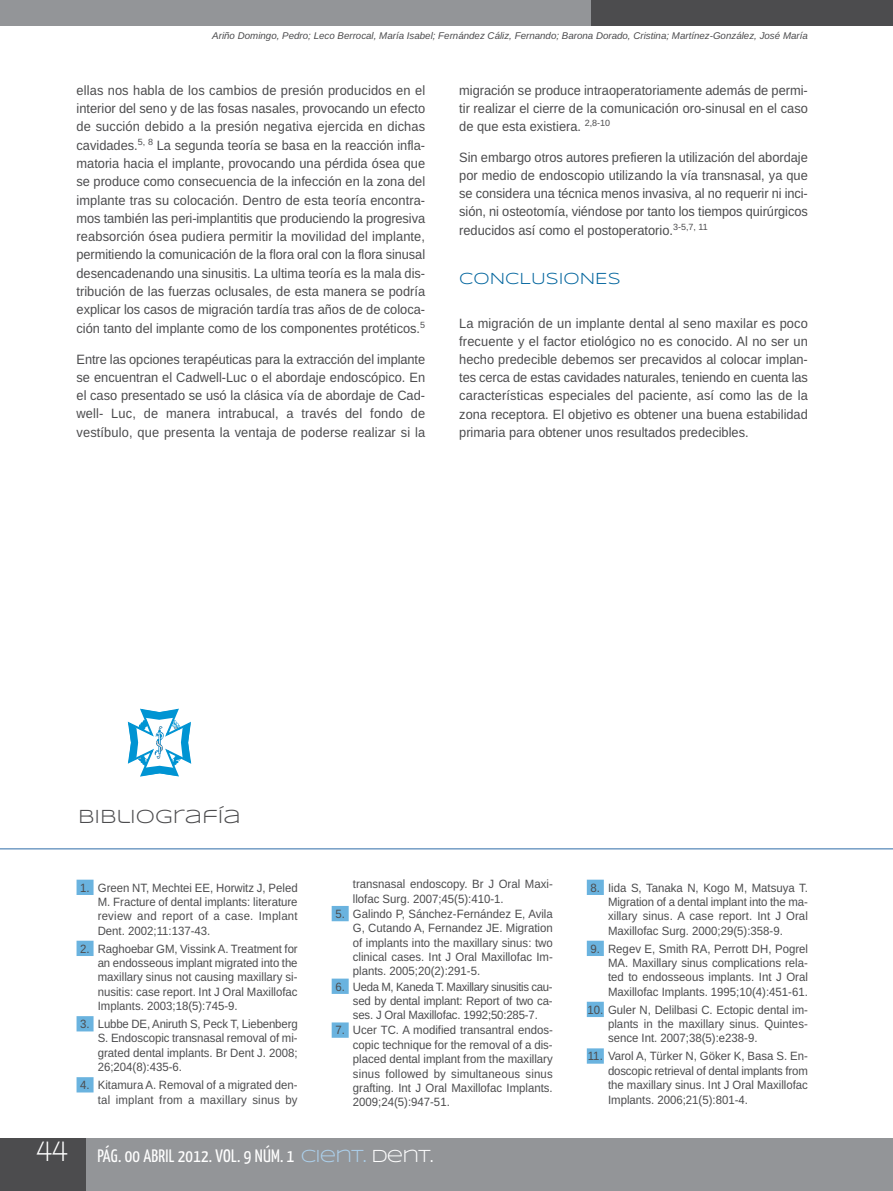
<style>
.page{position:relative;width:893px;height:1191px;background:#fff}
.page>*{position:absolute;margin:0;border:0;box-sizing:border-box;transform-origin:0 0}
.t1{font:19.5px "Syncopate";color:#4c4c4e}
.t2{font:18px "Yanone Kaffeesatz";letter-spacing:.015em;color:#fff}
.t3{font:16.5px "Syncopate";color:#00649d}
.t4{font:13.5px/18.3px "Arimo";color:#4c4c4e;text-align:justify;scale:.95 1}
.t5{font:12px/14.4px "Arimo";color:#4c4c4e;text-align:justify;scale:.95 1}
.t6{font:12px/14.4px "Arimo";letter-spacing:.02em;color:#4c4c4e;text-align:right;scale:.95 1}
.t7{font:italic 9.75px "Arimo";color:#4c4c4e}
.s1{font-family:"Walkway";font-weight:700;font-size:30px}
.s2{font-family:"Syncopate";color:#acd0ec}
.s3{font-family:"Syncopate"}
</style>
<div class="page">
<div style="left:0;top:1138px;width:893px;height:53px;background:#939598"></div>
<div style="left:0;top:0;width:599px;height:25px;background:#939598"></div>
<div style="left:591px;top:0;width:302px;height:25px;background:#4c4c4e"></div>
<div style="left:0;top:1138px;width:85px;height:53px;background:#4c4c4e"></div>
<div style="left:77px;top:879px;width:17px;height:16px;background:#6ab3df"></div>
<div style="left:77px;top:940px;width:17px;height:16px;background:#6ab3df"></div>
<div style="left:77px;top:1016px;width:17px;height:15px;background:#6ab3df"></div>
<div style="left:77px;top:1077px;width:17px;height:15px;background:#6ab3df"></div>
<div style="left:332px;top:906px;width:17px;height:15px;background:#6ab3df"></div>
<div style="left:332px;top:978px;width:17px;height:16px;background:#6ab3df"></div>
<div style="left:332px;top:1022px;width:17px;height:15px;background:#6ab3df"></div>
<div style="left:587px;top:879px;width:17px;height:16px;background:#6ab3df"></div>
<div style="left:587px;top:940px;width:17px;height:16px;background:#6ab3df"></div>
<div style="left:587px;top:1001px;width:17px;height:16px;background:#6ab3df"></div>
<div style="left:587px;top:1048px;width:17px;height:15px;background:#6ab3df"></div>
<svg style="left:127px;top:708px;width:65px;height:69px"></svg>
<hr style="left:0;top:848px;width:893px;height:1px;background:#749dc5">
<p class="t7" style="left:212px;top:32px;width:597px">Ariño Domingo, Pedro; Leco Berrocal, María Isabel; Fernández Cáliz, Fernando; Barona Dorado, Cristina; Martínez-González, José María</p>
<p class="t4" style="left:77px;top:82px;width:369px">ellas nos habla de los cambios de presión producidos en el interior del seno y de las fosas nasales, provocando un efecto de succión debido a la presión negativa ejercida en dichas cavidades.<sup>5,</sup> <sup>8</sup> La segunda teoría se basa en la reacción infla&shy;matoria hacia el implante, provocando una pérdida ósea que se produce como consecuencia de la infección en la zona del implante tras su colocación. Dentro de esta teoría encontra&shy;mos también las peri-implantitis que produciendo la progresiva reabsorción ósea pudiera permitir la movilidad del implante, permitiendo la comunicación de la flora oral con la flora sinusal desencadenando una sinusitis. La ultima teoría es la mala dis&shy;tribución de las fuerzas oclusales, de esta manera se podría explicar los casos de migración tardía tras años de de coloca&shy;ción tanto del implante como de los componentes protéticos.<sup>5</sup></p>
<p class="t4" style="left:77px;top:351px;width:368px">Entre las opciones terapéuticas para la extracción del implante se encuentran el Cadwell-Luc o el abordaje endoscópico. En el caso presentado se usó la clásica vía de abordaje de Cad&shy;well- Luc, de manera intrabucal, a través del fondo de vestíbulo, que presenta la ventaja de poderse realizar si la</p>
<p class="t4" style="left:459px;top:82px;width:368px">migración se produce intraoperatoriamente además de permi&shy;tir realizar el cierre de la comunicación oro-sinusal en el caso de que esta existiera. <sup>2,8-10</sup></p>
<p class="t4" style="left:459px;top:149px;width:368px">Sin embargo otros autores prefieren la utilización del abordaje por medio de endoscopio utilizando la vía transnasal, ya que se considera una técnica menos invasiva, al no requerir ni inci&shy;sión, ni osteotomía, viéndose por tanto los tiempos quirúrgicos reducidos así como el postoperatorio.<sup>3-5,7,</sup> <sup>11</sup></p>
<p class="t3" style="left:459px;top:269px;width:163px">CONCLUSIONES</p>
<p class="t4" style="left:459px;top:315px;width:368px">La migración de un implante dental al seno maxilar es poco frecuente y el factor etiológico no es conocido. Al no ser un hecho predecible debemos ser precavidos al colocar implan&shy;tes cerca de estas cavidades naturales, teniendo en cuenta las características especiales del paciente, así como las de la zona receptora. El objetivo es obtener una buena estabilidad primaria para obtener unos resultados predecibles.</p>
<h1 class="t1" style="left:78px;top:805px;width:164px">BIBLIOGRAFÍA</h1>
<p class="t5" style="left:98px;top:881px;width:212px;text-indent:-17px">1. Green NT, Mechtei EE, Horwitz J, Peled M. Fracture of dental implants: literature review and report of a case. Implant Dent. 2002;11:137-43.</p>
<p class="t5" style="left:98px;top:942px;width:212px;text-indent:-17px">2. Raghoebar GM, Vissink A. Treatment for an endosseous implant migrated into the maxillary sinus not causing maxillary si&shy;nusitis: case report. Int J Oral Maxillofac Implants. 2003;18(5):745-9.</p>
<p class="t5" style="left:98px;top:1017px;width:212px;text-indent:-17px">3. Lubbe DE, Aniruth S, Peck T, Liebenberg S. Endoscopic transnasal removal of mi&shy;grated dental implants. Br Dent J. 2008; 26;204(8):435-6.</p>
<p class="t6" style="left:80px;top:1078px;width:230px">4. Kitamura A. Removal of a migrated den&shy;tal implant from a maxillary sinus by</p>
<p class="t5" style="left:353px;top:878px;width:212px">transnasal endoscopy. Br J Oral Maxi&shy;llofac Surg. 2007;45(5):410-1.</p>
<p class="t5" style="left:353px;top:907px;width:212px;text-indent:-17px">5. Galindo P, Sánchez-Fernández E, Avila G, Cutando A, Fernandez JE. Migration of implants into the maxillary sinus: two clinical cases. Int J Oral Maxillofac Im&shy;plants. 2005;20(2):291-5.</p>
<p class="t5" style="left:353px;top:980px;width:212px;text-indent:-17px">6. Ueda M, Kaneda T. Maxillary sinusitis cau&shy;sed by dental implant: Report of two ca&shy;ses. J Oral Maxillofac. 1992;50:285-7.</p>
<p class="t5" style="left:353px;top:1024px;width:212px;text-indent:-17px">7. Ucer TC. A modified transantral endos&shy;copic technique for the removal of a dis&shy;placed dental implant from the maxillary sinus followed by simultaneous sinus grafting. Int J Oral Maxillofac Implants.<br>2009;24(5):947-51.</p>
<h2 class="t2" style="left:37px;top:1149px;width:398px"><span class="s1">44</span> PÁG. 00 ABRIL 2012. VOL. 9 NÚM. 1 <span class="s2">CIENT.</span> <span class="s3">DENT.</span></h2>
<p class="t5" style="left:608px;top:881px;width:212px;text-indent:-17px">8. Iida S, Tanaka N, Kogo M, Matsuya T.<br>Migration of a dental implant into the ma&shy;xillary sinus. A case report. Int J Oral Maxillofac Surg. 2000;29(5):358-9.</p>
<p class="t5" style="left:608px;top:942px;width:212px;text-indent:-17px">9. Regev E, Smith RA, Perrott DH, Pogrel MA. Maxillary sinus complications rela&shy;ted to endosseous implants. Int J Oral Maxillofac Implants. 1995;10(4):451-61.</p>
<p class="t5" style="left:608px;top:1003px;width:212px;text-indent:-21px">10. Guler N, Delilbasi C. Ectopic dental im&shy;plants in the maxillary sinus. Quintes&shy;sence Int. 2007;38(5):e238-9.</p>
<p class="t5" style="left:608px;top:1050px;width:212px;text-indent:-20px">11. Varol A, Türker N, Göker K, Basa S. En&shy;doscopic retrieval of dental implants from the maxillary sinus. Int J Oral Maxillofac Implants. 2006;21(5):801-4.</p>
</div>
